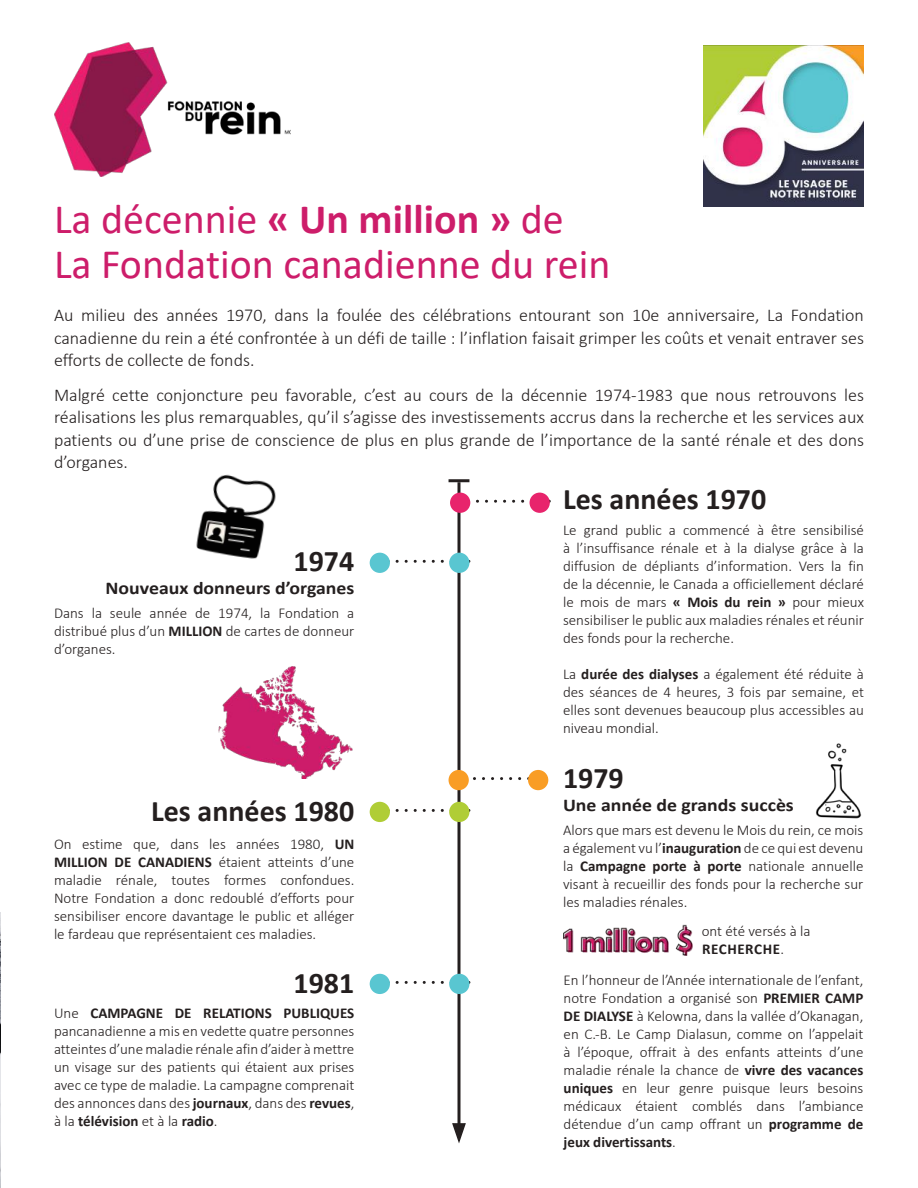
<style>
.page{position:relative;width:918px;height:1188px;background:#fff}
.page>*{position:absolute;margin:0;border:0;box-sizing:border-box;transform-origin:0 0}
.t1{font:42px/45px "Calibri";color:#cd1d6a}
.t2{font:700 30px "Calibri";color:#241f1f}
.t3{font:300 18px/22.5px "Calibri";color:#241f1f;text-align:justify}
.t4{font:700 18px "Calibri";color:#241f1f;scale:1.1 1}
.t5{font:300 15px/18px "Calibri";color:#241f1f;text-align:justify}
.s1{font-weight:700}
</style>
<div class="page">
<img style="left:0;top:913px;width:1px;height:275px">
<hr style="left:458px;top:482px;width:2px;height:648px;background:#241f1f">
<hr style="left:449px;top:479px;width:20px;height:3px;background:#241f1f">
<svg style="left:470px;top:500px;width:60px;height:3px"></svg>
<div style="left:530px;top:493px;width:20px;height:20px;background:#e8246c;border-radius:50%"></div>
<div style="left:450px;top:493px;width:20px;height:20px;background:#e8246c;border-radius:50%"></div>
<svg style="left:395px;top:560px;width:49px;height:3px"></svg>
<div style="left:449px;top:553px;width:20px;height:20px;background:#59c6d1;border-radius:50%"></div>
<div style="left:370px;top:553px;width:20px;height:20px;background:#59c6d1;border-radius:50%"></div>
<svg style="left:395px;top:809px;width:49px;height:3px"></svg>
<div style="left:449px;top:802px;width:20px;height:20px;background:#b0cd36;border-radius:50%"></div>
<div style="left:370px;top:802px;width:20px;height:20px;background:#b0cd36;border-radius:50%"></div>
<svg style="left:473px;top:777px;width:55px;height:3px"></svg>
<div style="left:528px;top:770px;width:20px;height:20px;background:#f99d25;border-radius:50%"></div>
<div style="left:449px;top:770px;width:20px;height:20px;background:#f99d25;border-radius:50%"></div>
<svg style="left:452px;top:1122px;width:14px;height:21px"></svg>
<img style="left:816px;top:743px;width:46px;height:76px">
<img style="left:563px;top:924px;width:130px;height:32px">
<svg style="left:395px;top:981px;width:49px;height:3px"></svg>
<div style="left:449px;top:974px;width:20px;height:20px;background:#59c6d1;border-radius:50%"></div>
<div style="left:370px;top:974px;width:20px;height:20px;background:#59c6d1;border-radius:50%"></div>
<img style="left:218px;top:666px;width:135px;height:113px">
<img style="left:196px;top:474px;width:80px;height:85px">
<img style="left:55px;top:42px;width:236px;height:134px">
<img style="left:704px;top:46px;width:160px;height:160px">
<h1 class="t1" style="left:54px;top:196px;width:558px">La décennie <span class="s1">« Un million »</span> de<br>La Fondation canadienne du rein</h1>
<p class="t3" style="left:54px;top:304px;width:812px">Au milieu des années 1970, dans la foulée des célébrations entourant son 10e anniversaire, La Fondation canadienne du rein a été confrontée à un défi de taille : l’inflation faisait grimper les coûts et venait entraver ses efforts de collecte de fonds.</p>
<p class="t3" style="left:54px;top:383px;width:812px">Malgré cette conjoncture peu favorable, c’est au cours de la décennie 1974-1983 que nous retrouvons les réalisations les plus remarquables, qu’il s’agisse des investissements accrus dans la recherche et les services aux patients ou d’une prise de conscience de plus en plus grande de l’importance de la santé rénale et des dons d’organes.</p>
<h2 class="t2" style="left:294px;top:539px;width:62px">1974</h2>
<p class="t4" style="left:106px;top:575px;width:228px">Nouveaux donneurs d’organes</p>
<p class="t5" style="left:54px;top:604px;width:302px">Dans la seule année de 1974, la Fondation a distribué plus d’un <span class="s1">MILLION</span> de cartes de donneur d’organes.</p>
<h2 class="t2" style="left:151px;top:790px;width:205px">Les années 1980</h2>
<p class="t5" style="left:54px;top:835px;width:302px">On estime que, dans les années 1980, <span class="s1">UN MILLION DE CANADIENS</span> étaient atteints d’une maladie rénale, toutes formes confondues.<br>Notre Fondation a donc redoublé d’efforts pour sensibiliser encore davantage le public et alléger le fardeau que représentaient ces maladies.</p>
<h2 class="t2" style="left:294px;top:962px;width:62px">1981</h2>
<p class="t5" style="left:54px;top:1004px;width:302px">Une <span class="s1">CAMPAGNE DE RELATIONS PUBLIQUES </span>pancanadienne a mis en vedette quatre personnes atteintes d’une maladie rénale afin d’aider à mettre un visage sur des patients qui étaient aux prises avec ce type de maladie. La campagne comprenait des annonces dans des <span class="s1">journaux</span>, dans des <span class="s1">revues</span>, à la <span class="s1">télévision</span> et à la <span class="s1">radio</span>.</p>
<h2 class="t2" style="left:563px;top:478px;width:205px">Les années 1970</h2>
<p class="t5" style="left:563px;top:521px;width:303px">Le grand public a commencé à être sensibilisé à l’insuffisance rénale et à la dialyse grâce à la diffusion de dépliants d’information. Vers la fin de la décennie, le Canada a officiellement déclaré le mois de mars <span class="s1">« Mois du rein »</span> pour mieux sensibiliser le public aux maladies rénales et réunir des fonds pour la recherche.</p>
<p class="t5" style="left:563px;top:665px;width:302px">La <span class="s1">durée des dialyses</span> a également été réduite à des séances de 4 heures, 3 fois par semaine, et elles sont devenues beaucoup plus accessibles au niveau mondial.</p>
<h2 class="t2" style="left:563px;top:757px;width:62px">1979</h2>
<p class="t4" style="left:563px;top:793px;width:211px">Une année de grands succès</p>
<p class="t5" style="left:563px;top:821px;width:302px">Alors que mars est devenu le Mois du rein, ce mois a également vu l’<span class="s1">inauguration</span> de ce qui est devenu la <span class="s1">Campagne porte à porte</span> nationale annuelle visant à recueillir des fonds pour la recherche sur les maladies rénales.</p>
<p class="t5" style="left:702px;top:922px;width:110px">ont été versés à la<br><span class="s1">RECHERCHE</span>.</p>
<p class="t5" style="left:564px;top:971px;width:301px">En l’honneur de l’Année internationale de l’enfant, notre Fondation a organisé son <span class="s1">PREMIER CAMP DE DIALYSE</span> à Kelowna, dans la vallée d’Okanagan, en C.-B. Le Camp Dialasun, comme on l’appelait à l’époque, offrait à des enfants atteints d’une maladie rénale la chance de <span class="s1">vivre des vacances uniques</span> en leur genre puisque leurs besoins médicaux étaient comblés dans l’ambiance détendue d’un camp offrant un <span class="s1">programme de jeux divertissants</span>.</p>
</div>
